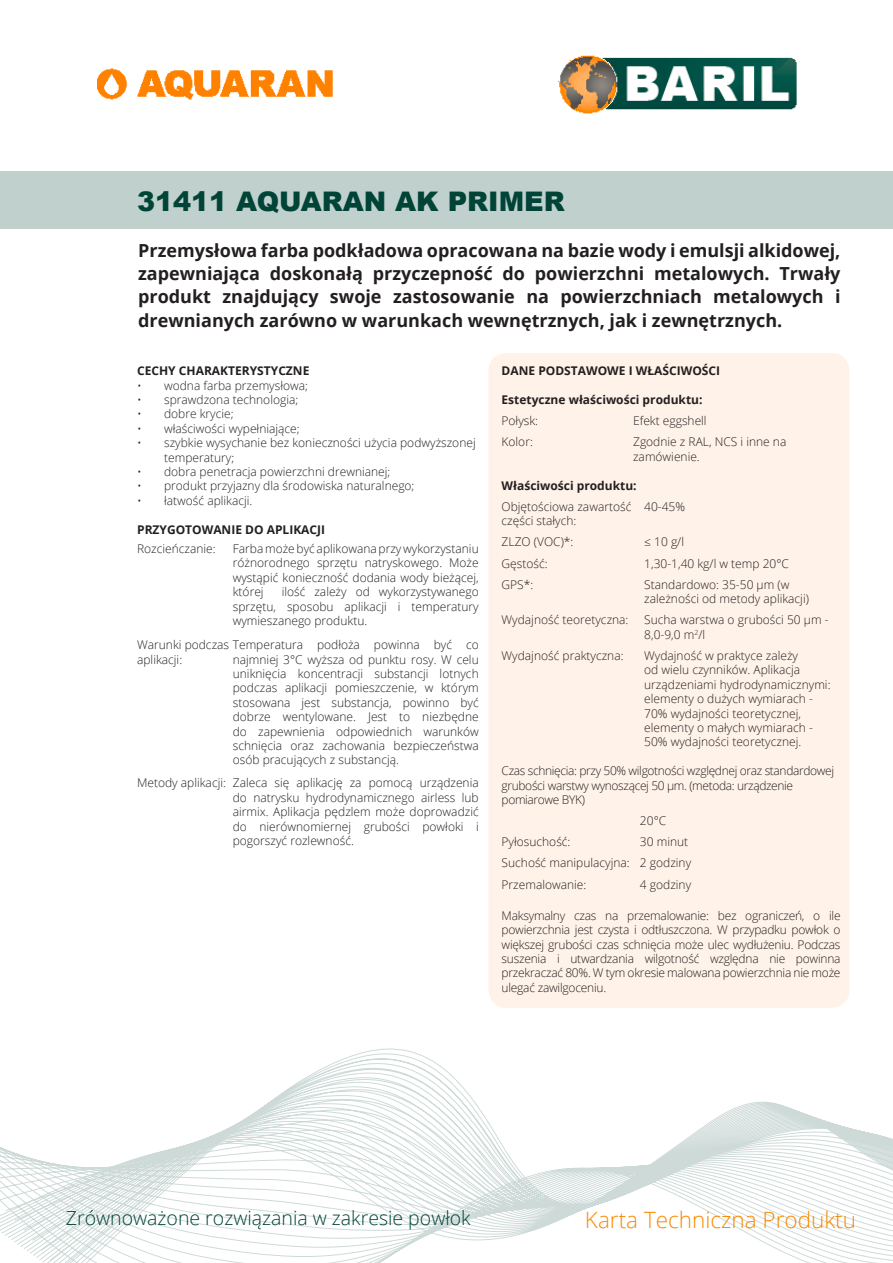
<style>
.page{position:relative;width:893px;height:1263px;background:#fff}
.page>*{position:absolute;margin:0;border:0;box-sizing:border-box;transform-origin:0 0}
.t1{font:900 27px "Arial";color:#004438}
.t2{font:300 22.5px "Open Sans";color:#fa8900}
.t3{font:300 19.5px "Open Sans";color:#004438}
.t4{font:700 18px/23.1px "Open Sans";color:#231f20;text-align:justify}
.t5{font:300 12px/14.4px "Open Sans";color:#231f20}
.t6{font:700 12px "Open Sans";color:#231f20}
.t7{font:300 12px/14.4px "Open Sans";letter-spacing:-.03em;color:#231f20}
</style>
<div class="page">
<div style="left:0;top:171px;width:893px;height:58px;background:#c0d0cd"></div>
<svg style="left:0;top:1048px;width:893px;height:215px"></svg>
<img style="left:558px;top:55px;width:239px;height:59px">
<div style="left:488px;top:353px;width:361px;height:655px;background:#fff2e8;border-radius:18px"></div>
<img style="left:97px;top:68px;width:236px;height:32px">
<h1 class="t1" style="left:137px;top:182px;width:429px">31411 AQUARAN AK PRIMER</h1>
<p class="t4" style="left:138px;top:239px;width:704px">Przemysłowa farba podkładowa opracowana na bazie wody i emulsji alkidowej, zapewniająca doskonałą przyczepność do powierzchni metalowych. Trwały produkt znajdujący swoje zastosowanie na powierzchniach metalowych i drewnianych zarówno w warunkach wewnętrznych, jak i zewnętrznych.</p>
<p class="t6" style="left:137px;top:362px;width:174px">CECHY CHARAKTERYSTYCZNE</p>
<p class="t5" style="left:137px;top:378px;width:172px">• wodna farba przemysłowa;</p>
<p class="t5" style="left:137px;top:392px;width:163px">• sprawdzona technologia;</p>
<p class="t5" style="left:137px;top:406px;width:98px">• dobre krycie;</p>
<p class="t5" style="left:137px;top:421px;width:164px">• właściwości wypełniające;</p>
<p class="t5" style="left:164px;top:435px;width:313px;text-indent:-27px">• szybkie wysychanie bez konieczności użycia podwyższonej temperatury;</p>
<p class="t5" style="left:137px;top:464px;width:255px">• dobra penetracja powierzchni drewnianej;</p>
<p class="t5" style="left:137px;top:478px;width:279px">• produkt przyjazny dla środowiska naturalnego;</p>
<p class="t5" style="left:137px;top:493px;width:117px">• łatwość aplikacji.</p>
<p class="t6" style="left:137px;top:521px;width:190px">PRZYGOTOWANIE DO APLIKACJI</p>
<p class="t5" style="left:137px;top:541px;width:80px">Rozcieńczanie:</p>
<p class="t5" style="left:233px;top:541px;width:247px;text-align:justify">Farba może być aplikowana przy wykorzystaniu różnorodnego sprzętu natryskowego. Może wystąpić konieczność dodania wody bieżącej, której</p>
<p class="t6" style="left:502px;top:362px;width:220px">DANE PODSTAWOWE I WŁAŚCIWOŚCI</p>
<p class="t6" style="left:502px;top:391px;width:202px">Estetyczne właściwości produktu:</p>
<p class="t5" style="left:502px;top:413px;width:38px">Połysk:</p>
<p class="t5" style="left:633px;top:413px;width:75px">Efekt eggshell</p>
<p class="t5" style="left:502px;top:434px;width:33px">Kolor:</p>
<p class="t5" style="left:633px;top:434px;width:155px">Zgodnie z RAL, NCS i inne na zamówienie.</p>
<p class="t6" style="left:502px;top:477px;width:137px">Właściwości produktu:</p>
<p class="t5" style="left:502px;top:499px;width:131px">Objętościowa zawartość części stałych:</p>
<p class="t5" style="left:644px;top:499px;width:42px">40-45%</p>
<p class="t5" style="left:502px;top:534px;width:73px">ZLZO (VOC)*:</p>
<p class="t5" style="left:644px;top:534px;width:41px">≤ 10 g/l</p>
<p class="t5" style="left:502px;top:556px;width:48px">Gęstość:</p>
<p class="t5" style="left:644px;top:556px;width:146px">1,30-1,40 kg/l w temp 20°C</p>
<p class="t5" style="left:502px;top:577px;width:33px">GPS*:</p>
<p class="t5" style="left:644px;top:577px;width:166px">Standardowo: 35-50 μm (w zależności od metody aplikacji)</p>
<p class="t5" style="left:502px;top:612px;width:128px">Wydajność teoretyczna:</p>
<p class="t5" style="left:644px;top:612px;width:186px">Sucha warstwa o grubości 50 μm -<br>8,0-9,0 m<sup>2</sup>/l</p>
<p class="t5" style="left:502px;top:648px;width:123px">Wydajność praktyczna:</p>
<p class="t5" style="left:644px;top:648px;width:188px">Wydajność w praktyce zależy<br>od wielu czynników. Aplikacja urządzeniami hydrodynamicznymi: elementy o dużych wymiarach -<br>70% wydajności teoretycznej, elementy o małych wymiarach -<br>50% wydajności teoretycznej.</p>
<p class="t7" style="left:502px;top:763px;width:334px">Czas schnięcia: przy 50% wilgotności względnej oraz standardowej grubości warstwy wynoszącej 50 μm. (metoda: urządzenie pomiarowe BYK)</p>
<p class="t5" style="left:640px;top:813px;width:28px">20°C</p>
<p class="t5" style="left:502px;top:834px;width:70px">Pyłosuchość:</p>
<p class="t5" style="left:233px;top:584px;width:247px;text-align:justify;text-indent:49px">ilość zależy od wykorzystywanego sprzętu, sposobu aplikacji i temperatury wymieszanego produktu.</p>
<p class="t5" style="left:137px;top:637px;width:343px">Warunki podczas Temperatura podłoża powinna być co aplikacji:</p>
<p class="t5" style="left:233px;top:652px;width:247px;text-align:justify">najmniej 3°C wyższa od punktu rosy. W celu uniknięcia koncentracji substancji lotnych podczas aplikacji pomieszczenie, w którym stosowana jest substancja, powinno być dobrze wentylowane. Jest to niezbędne do zapewnienia odpowiednich warunków schnięcia oraz zachowania bezpieczeństwa osób pracujących z substancją.</p>
<p class="t5" style="left:233px;top:775px;width:247px;text-align:justify;text-indent:-96px">Metody aplikacji: Zaleca się aplikację za pomocą urządzenia do natrysku hydrodynamicznego airless lub airmix. Aplikacja pędzlem może doprowadzić do nierównomiernej grubości powłoki i pogorszyć rozlewność.</p>
<p class="t5" style="left:502px;top:831px;width:191px;line-height:21.1px;text-indent:138px">30 minut<br>Suchość manipulacyjna: 2 godziny<br>Przemalowanie:</p>
<p class="t5" style="left:640px;top:877px;width:53px">4 godziny</p>
<p class="t5" style="left:502px;top:908px;width:340px;text-align:justify">Maksymalny czas na przemalowanie: bez ograniczeń, o ile powierzchnia jest czysta i odtłuszczona. W przypadku powłok o większej grubości czas schnięcia może ulec wydłużeniu. Podczas suszenia i utwardzania wilgotność względna nie powinna przekraczać 80%. W tym okresie malowana powierzchnia nie może ulegać zawilgoceniu.</p>
<h3 class="t3" style="left:66px;top:1205px;width:406px">Zrównoważone rozwiązania w zakresie powłok</h3>
<h2 class="t2" style="left:585px;top:1204px;width:273px">Karta Techniczna Produktu</h2>
</div>
